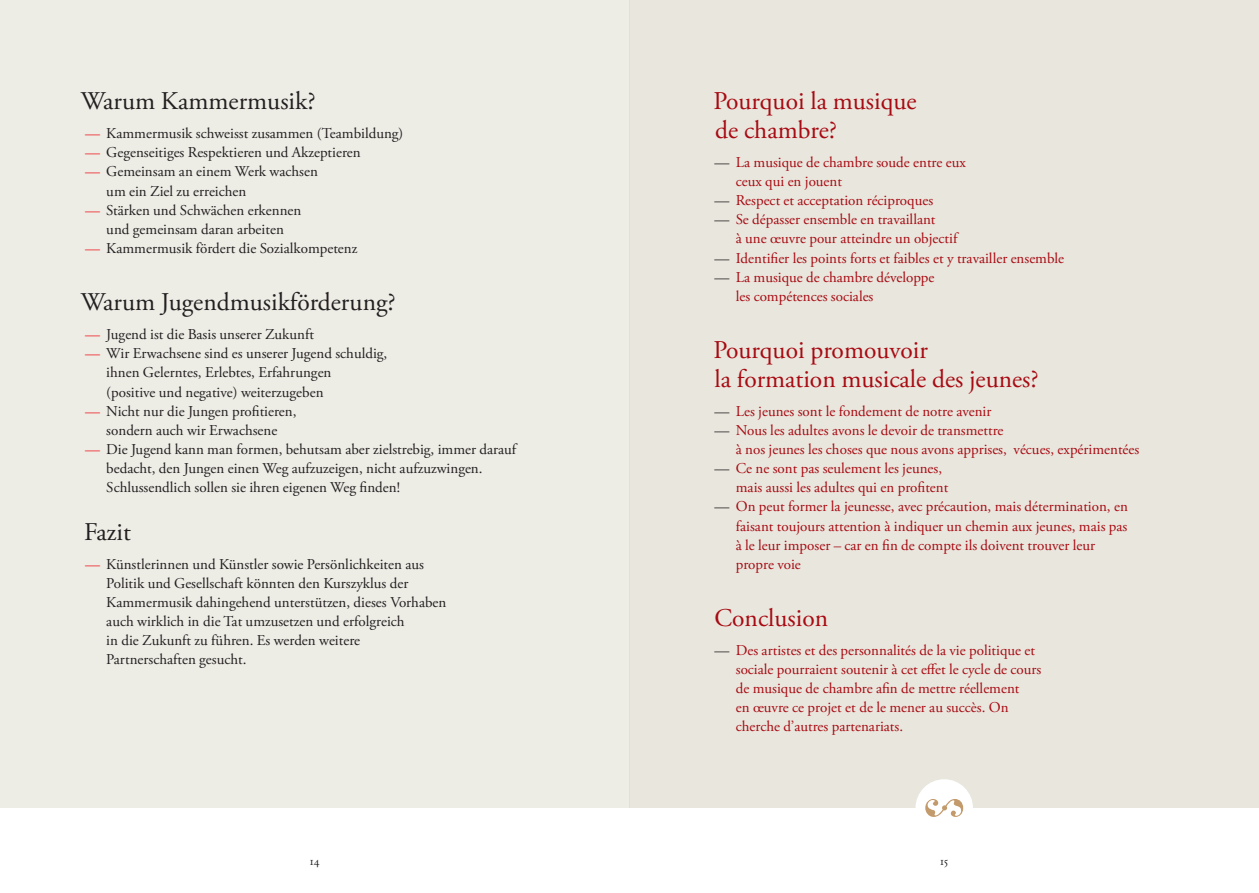
<style>
.page{position:relative;width:1259px;height:893px;background:#fff}
.page>*{position:absolute;margin:0;border:0;box-sizing:border-box;transform-origin:0 0}
.t1{font:25.5px/28.7px "Adobe Garamond Pro";color:#a70a12}
.t2{font:25.5px "Adobe Garamond Pro";color:#231f20}
.t3{font:15px/19.2px "Adobe Garamond Pro";color:#a70a12}
.t4{font:15px/19.2px "Adobe Garamond Pro";color:#231f20}
.t5{font:12px "Adobe Garamond Pro";color:#231f20}
.s1{color:#ee1d23}
.s2{color:#231f20}
</style>
<div class="page">
<div style="left:629px;top:0;width:630px;height:808px;background:#e8e6dd"></div>
<div style="left:0;top:0;width:629px;height:808px;background:#edece5"></div>
<div style="left:915px;top:779px;width:58px;height:58px;background:#fff;border-radius:50%"></div>
<svg style="left:925px;top:799px;width:38px;height:18px"></svg>
<h1 class="t2" style="left:81px;top:86px;width:236px">Warum Kammermusik?</h1>
<p class="t4" style="left:85px;top:124px;width:320px"><span class="s1">—</span> Kammermusik schweisst zusammen (Teambildung)</p>
<p class="t4" style="left:85px;top:144px;width:277px"><span class="s1">—</span> Gegenseitiges Respektieren und Akzeptieren</p>
<p class="t4" style="left:106px;top:163px;width:213px;text-indent:-21px"><span class="s1">—</span> Gemeinsam an einem Werk wachsen um ein Ziel zu erreichen</p>
<p class="t4" style="left:85px;top:201px;width:218px;text-align:center"><span class="s1">—</span> Stärken und Schwächen erkennen und gemeinsam daran arbeiten</p>
<p class="t4" style="left:85px;top:239px;width:274px"><span class="s1">—</span> Kammermusik fördert die Sozialkompetenz</p>
<h1 class="t2" style="left:81px;top:287px;width:316px">Warum Jugendmusikförderung?</h1>
<p class="t4" style="left:85px;top:325px;width:230px"><span class="s1">—</span> Jugend ist die Basis unserer Zukunft</p>
<p class="t4" style="left:106px;top:344px;width:282px;text-indent:-21px"><span class="s1">—</span> Wir Erwachsene sind es unserer Jugend schuldig, ihnen Gelerntes, Erlebtes, Erfahrungen<br>(positive und negative) weiterzugeben</p>
<p class="t4" style="left:85px;top:402px;width:213px;text-align:center"><span class="s1">—</span> Nicht nur die Jungen profitieren, sondern auch wir Erwachsene</p>
<p class="t4" style="left:106px;top:440px;width:411px;text-indent:-21px"><span class="s1">—</span> Die Jugend kann man formen, behutsam aber zielstrebig, immer darauf bedacht, den Jungen einen Weg aufzuzeigen, nicht aufzuzwingen.<br>Schlussendlich sollen sie ihren eigenen Weg finden!</p>
<h1 class="t2" style="left:84px;top:517px;width:48px">Fazit</h1>
<p class="t4" style="left:106px;top:555px;width:341px;text-indent:-21px"><span class="s1">—</span> Künstlerinnen und Künstler sowie Persönlichkeiten aus Politik und Gesellschaft könnten den Kurszyklus der Kammermusik dahingehend unterstützen, dieses Vorhaben auch wirklich in die Tat umzusetzen und erfolgreich<br>in die Zukunft zu führen. Es werden weitere Partnerschaften gesucht.</p>
<h1 class="t1" style="left:713px;top:88px;width:204px">Pourquoi la musique de chambre?</h1>
<p class="t3" style="left:736px;top:153px;width:231px;text-indent:-21px"><span class="s2">—</span> La musique de chambre soude entre eux ceux qui en jouent</p>
<p class="t3" style="left:714px;top:191px;width:220px"><span class="s2">—</span> Respect et acceptation réciproques</p>
<p class="t3" style="left:736px;top:210px;width:223px;text-indent:-21px"><span class="s2">—</span> Se dépasser ensemble en travaillant<br>à une œuvre pour atteindre un objectif</p>
<p class="t3" style="left:714px;top:249px;width:351px"><span class="s2">—</span> Identifier les points forts et faibles et y travailler ensemble</p>
<p class="t3" style="left:736px;top:268px;width:200px;text-indent:-21px"><span class="s2">—</span> La musique de chambre développe les compétences sociales</p>
<h1 class="t1" style="left:713px;top:337px;width:326px">Pourquoi promouvoir<br>la formation musicale des jeunes?</h1>
<p class="t3" style="left:714px;top:402px;width:278px"><span class="s2">—</span> Les jeunes sont le fondement de notre avenir</p>
<p class="t3" style="left:736px;top:421px;width:405px;text-indent:-21px"><span class="s2">—</span> Nous les adultes avons le devoir de transmettre<br>à nos jeunes les choses que nous avons apprises, vécues, expérimentées</p>
<p class="t3" style="left:736px;top:459px;width:214px;text-indent:-21px"><span class="s2">—</span> Ce ne sont pas seulement les jeunes, mais aussi les adultes qui en profitent</p>
<p class="t3" style="left:736px;top:498px;width:393px;text-indent:-21px"><span class="s2">—</span> On peut former la jeunesse, avec précaution, mais détermination, en faisant toujours attention à indiquer un chemin aux jeunes, mais pas à le leur imposer – car en fin de compte ils doivent trouver leur propre voie</p>
<h1 class="t1" style="left:714px;top:605px;width:115px">Conclusion</h1>
<p class="t3" style="left:736px;top:641px;width:307px;text-indent:-21px"><span class="s2">—</span> Des artistes et des personnalités de la vie politique et sociale pourraient soutenir à cet effet le cycle de cours de musique de chambre afin de mettre réellement<br>en œuvre ce projet et de le mener au succès. On cherche d’autres partenariats.</p>
<p class="t5" style="left:310px;top:854px;width:11px">14</p>
<p class="t5" style="left:940px;top:854px;width:10px">15</p>
</div>
